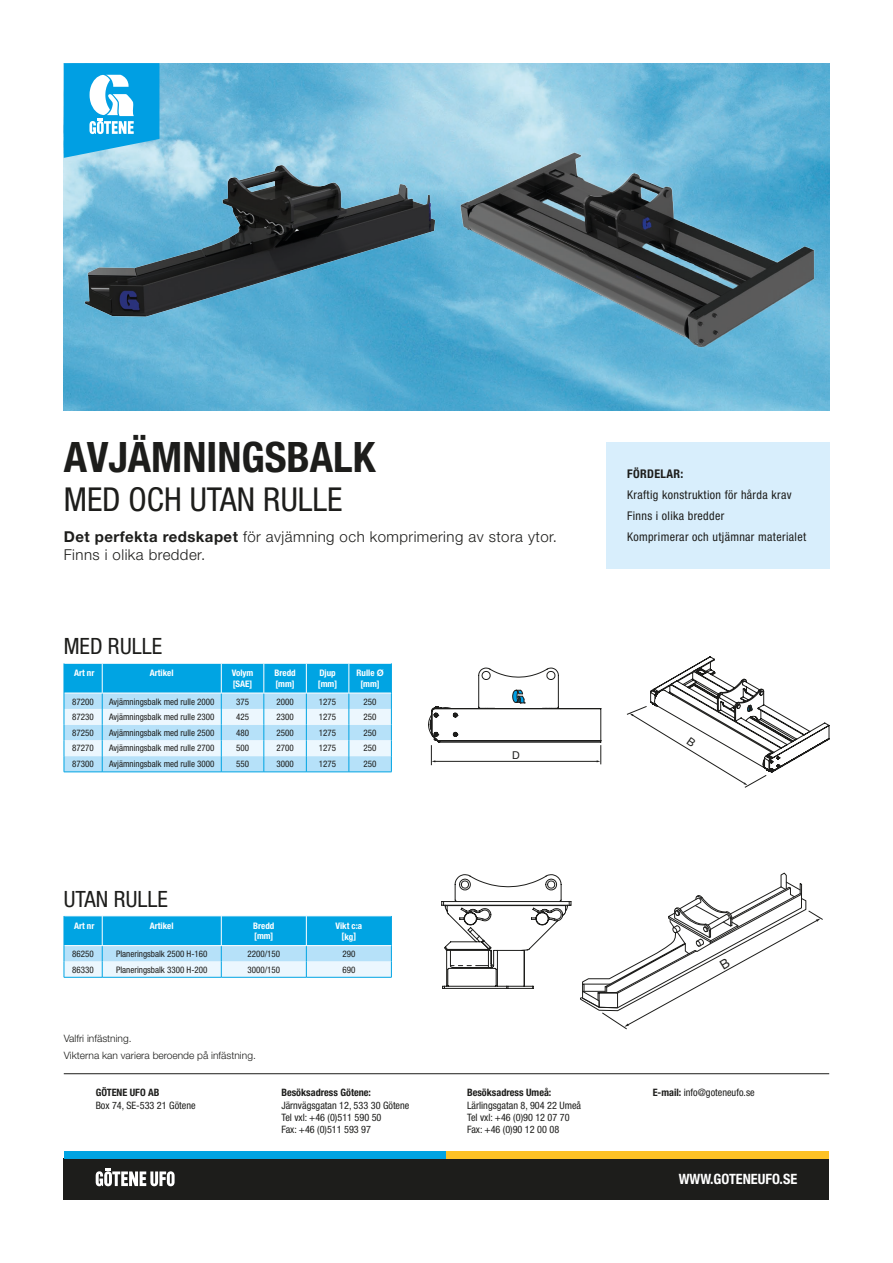
<style>
.page{position:relative;width:893px;height:1263px;background:#fff}
.page>*{position:absolute;margin:0;border:0;box-sizing:border-box;transform-origin:0 0}
.t1{font:700 condensed 42px "Helvetica Neue LT Std";color:#1d1d1b}
.t2{font:condensed 33px "Helvetica Neue LT Std";color:#1d1d1b}
.t3{font:condensed 22.5px "Helvetica Neue LT Std";color:#1d1d1b}
.t4{font:300 15px/18px "Helvetica Neue LT Std";letter-spacing:.03em;color:#1d1d1b}
.t5{font:700 condensed 14.25px "Helvetica Neue LT Std";color:#fff}
.t6{font:condensed 12px/20.7px "Helvetica Neue LT Std";letter-spacing:.03em;color:#1d1d1b}
.t7{font:700 condensed 12px "Helvetica Neue LT Std";letter-spacing:.03em;color:#1d1d1b}
.t8{font:10.8px "Helvetica Neue LT Std";color:#1d1d1b}
.t9{font:condensed 10.2px/12.3px "Helvetica Neue LT Std";color:#1d1d1b}
.t10{font:300 10.2px/16.5px "Helvetica Neue LT Std";color:#1d1d1b}
.t11{font:700 condensed 10.2px "Helvetica Neue LT Std";color:#1d1d1b}
.t12{font:condensed 9px "Helvetica Neue LT Std";color:#1d1d1b}
.t13{font:700 condensed 9px/10.5px "Helvetica Neue LT Std";color:#fff}
.s1{font-weight:700}
.s2{font-stretch:normal}
</style>
<div class="page">
<div style="left:64px;top:1159px;width:765px;height:41px;background:#1d1d1b"></div>
<div style="left:64px;top:1151px;width:382px;height:8px;background:#00a4e3"></div>
<div style="left:446px;top:1151px;width:383px;height:8px;background:#fdc226"></div>
<hr style="left:64px;top:1073px;width:765px;height:1px;background:#1d1d1b">
<img style="left:64px;top:63px;width:765px;height:347px">
<svg style="left:64px;top:63px;width:95px;height:95px;background:#3cb5e8"></svg>
<svg style="left:96px;top:1168px;width:79px;height:18px"></svg>
<img style="left:456px;top:147px;width:366px;height:206px">
<img style="left:81px;top:155px;width:360px;height:175px">
<svg style="left:428px;top:668px;width:173px;height:97px"></svg>
<svg style="left:441px;top:874px;width:130px;height:115px"></svg>
<svg style="left:64px;top:663px;width:328px;height:109px;background:#94d6f4"></svg>
<hr style="left:64px;top:772px;width:38px;height:1px;background:#00a4e3">
<hr style="left:102px;top:772px;width:119px;height:1px;background:#00a4e3">
<hr style="left:221px;top:772px;width:43px;height:1px;background:#00a4e3">
<hr style="left:264px;top:772px;width:42px;height:1px;background:#00a4e3">
<hr style="left:306px;top:772px;width:43px;height:1px;background:#00a4e3">
<hr style="left:349px;top:772px;width:43px;height:1px;background:#00a4e3">
<hr style="left:391px;top:663px;width:1px;height:30px;background:#00a4e3">
<hr style="left:64px;top:977px;width:38px;height:1px;background:#00a4e3">
<hr style="left:102px;top:977px;width:119px;height:1px;background:#00a4e3">
<hr style="left:306px;top:977px;width:86px;height:1px;background:#00a4e3">
<hr style="left:221px;top:977px;width:85px;height:1px;background:#00a4e3">
<svg style="left:64px;top:916px;width:328px;height:61px;background:#6ecaef"></svg>
<hr style="left:391px;top:916px;width:1px;height:30px;background:#00a4e3">
<div style="left:606px;top:442px;width:223px;height:126px;background:#d8eefc"></div>
<svg style="left:626px;top:656px;width:203px;height:132px"></svg>
<svg style="left:580px;top:872px;width:243px;height:157px"></svg>
<h1 class="t1" style="left:64px;top:432px;width:313px">AVJÄMNINGSBALK</h1>
<h2 class="t2" style="left:64px;top:480px;width:280px">MED OCH UTAN RULLE</h2>
<h3 class="t4" style="left:64px;top:527px;width:495px"><span class="s1">Det perfekta redskapet</span> för avjämning och komprimering av stora ytor.<br>Finns i olika bredder.</h3>
<h3 class="t3" style="left:64px;top:633px;width:100px">MED RULLE</h3>
<p class="t13" style="left:74px;top:667px;width:22px">Art nr</p>
<p class="t13" style="left:150px;top:667px;width:25px">Artikel</p>
<p class="t13" style="left:232px;top:667px;width:23px;line-height:11.2px">Volym [SAE]</p>
<p class="t13" style="left:274px;top:667px;width:23px">Bredd [mm]</p>
<p class="t13" style="left:318px;top:667px;width:21px">Djup [mm]</p>
<p class="t13" style="left:357px;top:667px;width:29px;text-align:center">Rulle <span class="s2">Ø </span>[mm]</p>
<p class="t12" style="left:72px;top:696px;width:23px">87200</p>
<p class="t12" style="left:109px;top:696px;width:107px">Avjämningsbalk med rulle 2000</p>
<p class="t12" style="left:236px;top:696px;width:14px">375</p>
<p class="t12" style="left:276px;top:696px;width:19px">2000</p>
<p class="t12" style="left:319px;top:696px;width:19px">1275</p>
<p class="t12" style="left:364px;top:696px;width:14px">250</p>
<p class="t12" style="left:72px;top:712px;width:23px">87230</p>
<p class="t12" style="left:109px;top:712px;width:107px">Avjämningsbalk med rulle 2300</p>
<p class="t12" style="left:236px;top:712px;width:14px">425</p>
<p class="t12" style="left:276px;top:712px;width:19px">2300</p>
<p class="t12" style="left:319px;top:712px;width:19px">1275</p>
<p class="t12" style="left:364px;top:712px;width:14px">250</p>
<p class="t12" style="left:72px;top:727px;width:23px">87250</p>
<p class="t12" style="left:109px;top:727px;width:107px">Avjämningsbalk med rulle 2500</p>
<p class="t12" style="left:236px;top:727px;width:14px">480</p>
<p class="t12" style="left:276px;top:727px;width:19px">2500</p>
<p class="t12" style="left:319px;top:727px;width:19px">1275</p>
<p class="t12" style="left:364px;top:727px;width:14px">250</p>
<p class="t12" style="left:72px;top:743px;width:23px">87270</p>
<p class="t12" style="left:109px;top:743px;width:107px">Avjämningsbalk med rulle 2700</p>
<p class="t12" style="left:236px;top:743px;width:14px">500</p>
<p class="t12" style="left:276px;top:743px;width:19px">2700</p>
<p class="t12" style="left:319px;top:743px;width:19px">1275</p>
<p class="t12" style="left:364px;top:743px;width:14px">250</p>
<p class="t12" style="left:72px;top:759px;width:23px">87300</p>
<p class="t12" style="left:109px;top:759px;width:107px">Avjämningsbalk med rulle 3000</p>
<p class="t12" style="left:236px;top:759px;width:14px">550</p>
<p class="t12" style="left:276px;top:759px;width:19px">3000</p>
<p class="t12" style="left:319px;top:759px;width:19px">1275</p>
<p class="t12" style="left:364px;top:759px;width:14px">250</p>
<p class="t8" style="left:512px;top:748px;width:9px">D</p>
<h3 class="t7" style="left:627px;top:467px;width:58px">FÖRDELAR:</h3>
<h3 class="t6" style="left:627px;top:484px;width:180px">Kraftig konstruktion för hårda krav<br>Finns i olika bredder<br>Komprimerar och utjämnar materialet</h3>
<h3 class="t3" style="left:64px;top:886px;width:106px">UTAN RULLE</h3>
<p class="t13" style="left:74px;top:920px;width:22px">Art nr</p>
<p class="t13" style="left:150px;top:920px;width:25px">Artikel</p>
<p class="t13" style="left:253px;top:920px;width:23px">Bredd [mm]</p>
<p class="t13" style="left:335px;top:920px;width:28px;line-height:10.9px;text-align:center">Vikt c:a [kg]</p>
<p class="t12" style="left:72px;top:949px;width:23px">86250</p>
<p class="t12" style="left:116px;top:949px;width:93px">Planeringsbalk 2500 H-160</p>
<p class="t12" style="left:247px;top:949px;width:34px">2200/150</p>
<p class="t12" style="left:342px;top:949px;width:14px">290</p>
<p class="t12" style="left:72px;top:964px;width:23px">86330</p>
<p class="t12" style="left:116px;top:964px;width:93px">Planeringsbalk 3300 H-200</p>
<p class="t12" style="left:247px;top:964px;width:34px">3000/150</p>
<p class="t12" style="left:342px;top:964px;width:14px">690</p>
<p class="t10" style="left:64px;top:1030px;width:194px">Valfri infästning.<br>Vikterna kan variera beroende på infästning.</p>
<p class="t11" style="left:96px;top:1086px;width:65px">GÖTENE UFO AB</p>
<p class="t9" style="left:96px;top:1099px;width:101px">Box 74, SE-533 21 Götene</p>
<p class="t11" style="left:281px;top:1086px;width:91px">Besöksadress Götene:</p>
<p class="t9" style="left:281px;top:1099px;width:130px">Järnvägsgatan 12, 533 30 Götene<br>Tel vxl: +46 (0)511 590 50<br>Fax: +46 (0)511 593 97</p>
<p class="t11" style="left:467px;top:1086px;width:86px">Besöksadress Umeå:</p>
<p class="t9" style="left:467px;top:1099px;width:116px">Lärlingsgatan 8, 904 22 Umeå<br>Tel vxl: +46 (0)90 12 07 70<br>Fax: +46 (0)90 12 00 08</p>
<p class="t9" style="left:653px;top:1086px;width:103px"><span class="s1">E-mail:</span> info@goteneufo.se</p>
<h3 class="t5" style="left:679px;top:1171px;width:120px">WWW.GOTENEUFO.SE</h3>
</div>
